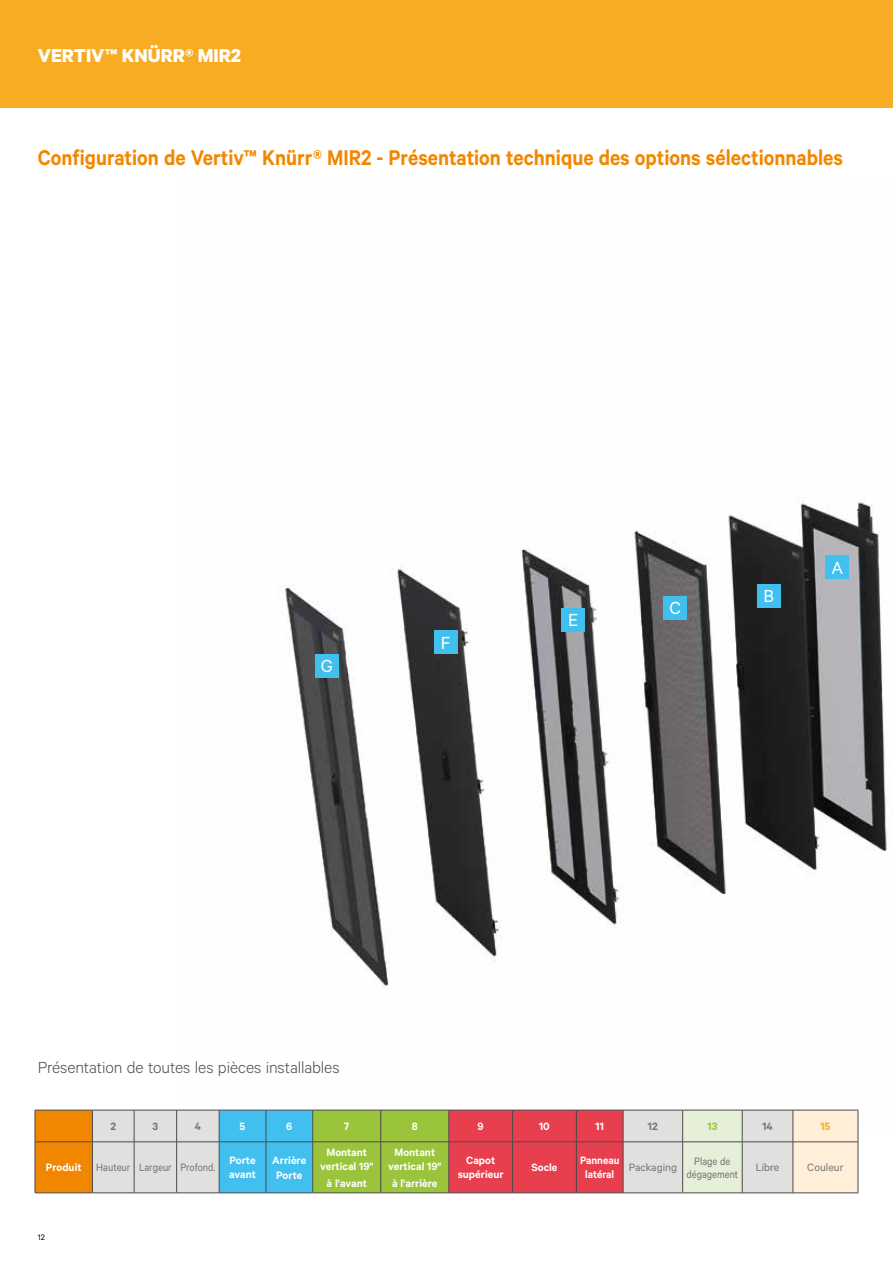
<style>
.page{position:relative;width:893px;height:1263px;background:#fff}
.page>*{position:absolute;margin:0;border:0;box-sizing:border-box;transform-origin:0 0}
.t1{font:600 24px "Calibre";color:#f18700;scale:.91 1}
.t2{font:700 21px "Calibre";color:#fff}
.t3{font:19.65px "Calibre";color:#fff}
.t4{font:300 18px "Calibre";letter-spacing:-.005em;color:#4a4a49}
.t5{font:600 12px/14.4px "Calibre";color:#fff;text-align:center}
.t6{font:12px/13.5px "Calibre";color:#757474;text-align:center;scale:.9 1}
.t7{font:12px "Calibre";color:#757474}
.t8{font:600 12px/14.4px "Calibre";color:#fff;text-align:center;scale:.95 1}
.t9{font:600 12px "Calibre";color:#757474}
.t10{font:600 12px "Calibre";color:#9ac43c}
.t11{font:600 12px "Calibre";color:#f8ac23}
.t12{font:9px "Calibre";color:#000}
.s1{font-weight:600;color:#fff}
</style>
<div class="page">
<div style="left:0;top:0;width:893px;height:108px;background:#f8ac23"></div>
<img style="left:176px;top:502px;width:711px;height:608px">
<div style="left:826px;top:556px;width:23px;height:23px;background:#41c0f0"></div>
<div style="left:757px;top:584px;width:23px;height:24px;background:#41c0f0"></div>
<div style="left:664px;top:596px;width:23px;height:23px;background:#41c0f0"></div>
<div style="left:561px;top:608px;width:24px;height:23px;background:#41c0f0"></div>
<div style="left:434px;top:631px;width:23px;height:23px;background:#41c0f0"></div>
<div style="left:315px;top:654px;width:24px;height:23px;background:#41c0f0"></div>
<svg style="left:36px;top:1111px;width:822px;height:81px;background:#c7af94"></svg>
<hr style="left:35px;top:1110px;width:57px;height:1px;background:#4a4a49">
<hr style="left:35px;top:1110px;width:1px;height:32px;background:#4a4a49">
<hr style="left:92px;top:1110px;width:42px;height:1px;background:#4a4a49">
<hr style="left:92px;top:1110px;width:1px;height:32px;background:#4a4a49">
<hr style="left:134px;top:1110px;width:43px;height:1px;background:#4a4a49">
<hr style="left:134px;top:1110px;width:1px;height:32px;background:#4a4a49">
<hr style="left:177px;top:1110px;width:42px;height:1px;background:#4a4a49">
<hr style="left:176px;top:1110px;width:1px;height:32px;background:#4a4a49">
<hr style="left:219px;top:1110px;width:47px;height:1px;background:#4a4a49">
<hr style="left:219px;top:1110px;width:1px;height:32px;background:#4a4a49">
<hr style="left:266px;top:1110px;width:47px;height:1px;background:#4a4a49">
<hr style="left:266px;top:1110px;width:1px;height:32px;background:#4a4a49">
<hr style="left:380px;top:1110px;width:1px;height:32px;background:#4a4a49">
<hr style="left:449px;top:1110px;width:64px;height:1px;background:#4a4a49">
<hr style="left:513px;top:1110px;width:63px;height:1px;background:#4a4a49">
<hr style="left:512px;top:1110px;width:1px;height:32px;background:#4a4a49">
<hr style="left:576px;top:1110px;width:47px;height:1px;background:#4a4a49">
<hr style="left:576px;top:1110px;width:1px;height:32px;background:#4a4a49">
<hr style="left:623px;top:1110px;width:60px;height:1px;background:#4a4a49">
<hr style="left:623px;top:1110px;width:1px;height:32px;background:#4a4a49">
<hr style="left:683px;top:1110px;width:59px;height:1px;background:#4a4a49">
<hr style="left:682px;top:1110px;width:1px;height:32px;background:#4a4a49">
<hr style="left:742px;top:1110px;width:51px;height:1px;background:#4a4a49">
<hr style="left:742px;top:1110px;width:1px;height:32px;background:#4a4a49">
<hr style="left:793px;top:1110px;width:65px;height:1px;background:#4a4a49">
<hr style="left:793px;top:1110px;width:1px;height:32px;background:#4a4a49">
<hr style="left:858px;top:1110px;width:1px;height:32px;background:#4a4a49">
<hr style="left:35px;top:1141px;width:57px;height:1px;background:#4a4a49">
<hr style="left:35px;top:1142px;width:1px;height:51px;background:#4a4a49">
<hr style="left:92px;top:1141px;width:42px;height:1px;background:#4a4a49">
<hr style="left:92px;top:1142px;width:1px;height:51px;background:#4a4a49">
<hr style="left:134px;top:1141px;width:43px;height:1px;background:#4a4a49">
<hr style="left:134px;top:1142px;width:1px;height:51px;background:#4a4a49">
<hr style="left:177px;top:1141px;width:42px;height:1px;background:#4a4a49">
<hr style="left:176px;top:1142px;width:1px;height:51px;background:#4a4a49">
<hr style="left:219px;top:1141px;width:47px;height:1px;background:#4a4a49">
<hr style="left:219px;top:1142px;width:1px;height:51px;background:#4a4a49">
<hr style="left:266px;top:1141px;width:47px;height:1px;background:#4a4a49">
<hr style="left:266px;top:1142px;width:1px;height:51px;background:#4a4a49">
<hr style="left:313px;top:1141px;width:68px;height:1px;background:#4a4a49">
<hr style="left:381px;top:1141px;width:68px;height:1px;background:#4a4a49">
<hr style="left:380px;top:1142px;width:1px;height:51px;background:#4a4a49">
<hr style="left:449px;top:1141px;width:64px;height:1px;background:#4a4a49">
<hr style="left:513px;top:1141px;width:63px;height:1px;background:#4a4a49">
<hr style="left:512px;top:1142px;width:1px;height:51px;background:#4a4a49">
<hr style="left:576px;top:1141px;width:47px;height:1px;background:#4a4a49">
<hr style="left:576px;top:1142px;width:1px;height:51px;background:#4a4a49">
<hr style="left:623px;top:1141px;width:60px;height:1px;background:#4a4a49">
<hr style="left:623px;top:1142px;width:1px;height:51px;background:#4a4a49">
<hr style="left:683px;top:1141px;width:59px;height:1px;background:#4a4a49">
<hr style="left:742px;top:1141px;width:51px;height:1px;background:#4a4a49">
<hr style="left:742px;top:1142px;width:1px;height:51px;background:#4a4a49">
<hr style="left:793px;top:1141px;width:65px;height:1px;background:#4a4a49">
<hr style="left:793px;top:1142px;width:1px;height:51px;background:#4a4a49">
<hr style="left:858px;top:1142px;width:1px;height:51px;background:#4a4a49">
<hr style="left:35px;top:1192px;width:57px;height:1px;background:#4a4a49">
<hr style="left:92px;top:1192px;width:42px;height:1px;background:#4a4a49">
<hr style="left:134px;top:1192px;width:43px;height:1px;background:#4a4a49">
<hr style="left:177px;top:1192px;width:42px;height:1px;background:#4a4a49">
<hr style="left:219px;top:1192px;width:47px;height:1px;background:#4a4a49">
<hr style="left:266px;top:1192px;width:47px;height:1px;background:#4a4a49">
<hr style="left:449px;top:1192px;width:64px;height:1px;background:#4a4a49">
<hr style="left:513px;top:1192px;width:63px;height:1px;background:#4a4a49">
<hr style="left:576px;top:1192px;width:47px;height:1px;background:#4a4a49">
<hr style="left:623px;top:1192px;width:59px;height:1px;background:#4a4a49">
<hr style="left:742px;top:1192px;width:51px;height:1px;background:#4a4a49">
<hr style="left:793px;top:1192px;width:65px;height:1px;background:#4a4a49">
<hr style="left:313px;top:1110px;width:68px;height:1px;background:#4a4a49">
<hr style="left:312px;top:1110px;width:1px;height:32px;background:#4a4a49">
<hr style="left:381px;top:1110px;width:68px;height:1px;background:#4a4a49">
<hr style="left:449px;top:1110px;width:1px;height:32px;background:#4a4a49">
<hr style="left:312px;top:1142px;width:1px;height:51px;background:#4a4a49">
<hr style="left:449px;top:1142px;width:1px;height:51px;background:#4a4a49">
<hr style="left:682px;top:1142px;width:1px;height:51px;background:#4a4a49">
<hr style="left:313px;top:1192px;width:68px;height:1px;background:#4a4a49">
<hr style="left:381px;top:1192px;width:68px;height:1px;background:#4a4a49">
<hr style="left:682px;top:1192px;width:60px;height:1px;background:#4a4a49">
<h2 class="t2" style="left:38px;top:43px;width:205px">VERTIV™ KNÜRR® MIR2</h2>
<h1 class="t1" style="left:38px;top:143px;width:886px">Configuration de Vertiv™ Knürr® MIR2 - Présentation technique des options sélectionnables</h1>
<h3 class="t3" style="left:321px;top:654px;width:14px">G</h3>
<h3 class="t3" style="left:441px;top:631px;width:11px">F</h3>
<h3 class="t3" style="left:568px;top:609px;width:12px">E</h3>
<h3 class="t3" style="left:669px;top:596px;width:13px">C</h3>
<h3 class="t3" style="left:763px;top:585px;width:12px">B</h3>
<h3 class="t3" style="left:831px;top:556px;width:13px">A</h3>
<h3 class="t4" style="left:38px;top:1057px;width:303px">Présentation de toutes les pièces installables</h3>
<p class="t9" style="left:110px;top:1119px;width:7px">2</p>
<p class="t9" style="left:153px;top:1119px;width:7px">3</p>
<p class="t9" style="left:195px;top:1119px;width:8px">4</p>
<p class="t5" style="left:240px;top:1118px;width:7px">5</p>
<p class="t5" style="left:286px;top:1118px;width:8px">6</p>
<p class="t5" style="left:344px;top:1118px;width:7px">7</p>
<p class="t5" style="left:412px;top:1118px;width:7px">8</p>
<p class="t5" style="left:478px;top:1118px;width:8px">9</p>
<p class="t5" style="left:539px;top:1118px;width:12px">10</p>
<p class="t5" style="left:596px;top:1118px;width:10px">11</p>
<p class="t9" style="left:648px;top:1119px;width:11px">12</p>
<p class="t10" style="left:707px;top:1119px;width:11px">13</p>
<p class="t9" style="left:762px;top:1119px;width:12px">14</p>
<p class="t11" style="left:820px;top:1119px;width:11px">15</p>
<p class="t6" style="left:46px;top:1160px;width:190px"><span class="s1">Produit</span> Hauteur Largeur Profond.</p>
<p class="t5" style="left:229px;top:1153px;width:28px;text-align:left">Porte avant</p>
<p class="t5" style="left:272px;top:1152px;width:36px">Arrière<br>Porte</p>
<p class="t5" style="left:320px;top:1144px;width:55px">Montant vertical 19"</p>
<p class="t5" style="left:327px;top:1175px;width:42px">à l'avant</p>
<p class="t5" style="left:388px;top:1144px;width:55px">Montant vertical 19"</p>
<p class="t5" style="left:392px;top:1175px;width:47px">à l'arrière</p>
<p class="t5" style="left:458px;top:1153px;width:48px">Capot supérieur</p>
<p class="t5" style="left:531px;top:1160px;width:28px">Socle</p>
<p class="t8" style="left:580px;top:1153px;width:43px">Panneau latéral</p>
<p class="t7" style="left:629px;top:1160px;width:50px">Packaging</p>
<p class="t6" style="left:686px;top:1153px;width:59px">Plage de dégagement</p>
<p class="t7" style="left:756px;top:1160px;width:25px">Libre</p>
<p class="t7" style="left:807px;top:1160px;width:38px">Couleur</p>
<p class="t12" style="left:38px;top:1232px;width:9px">12</p>
</div>
